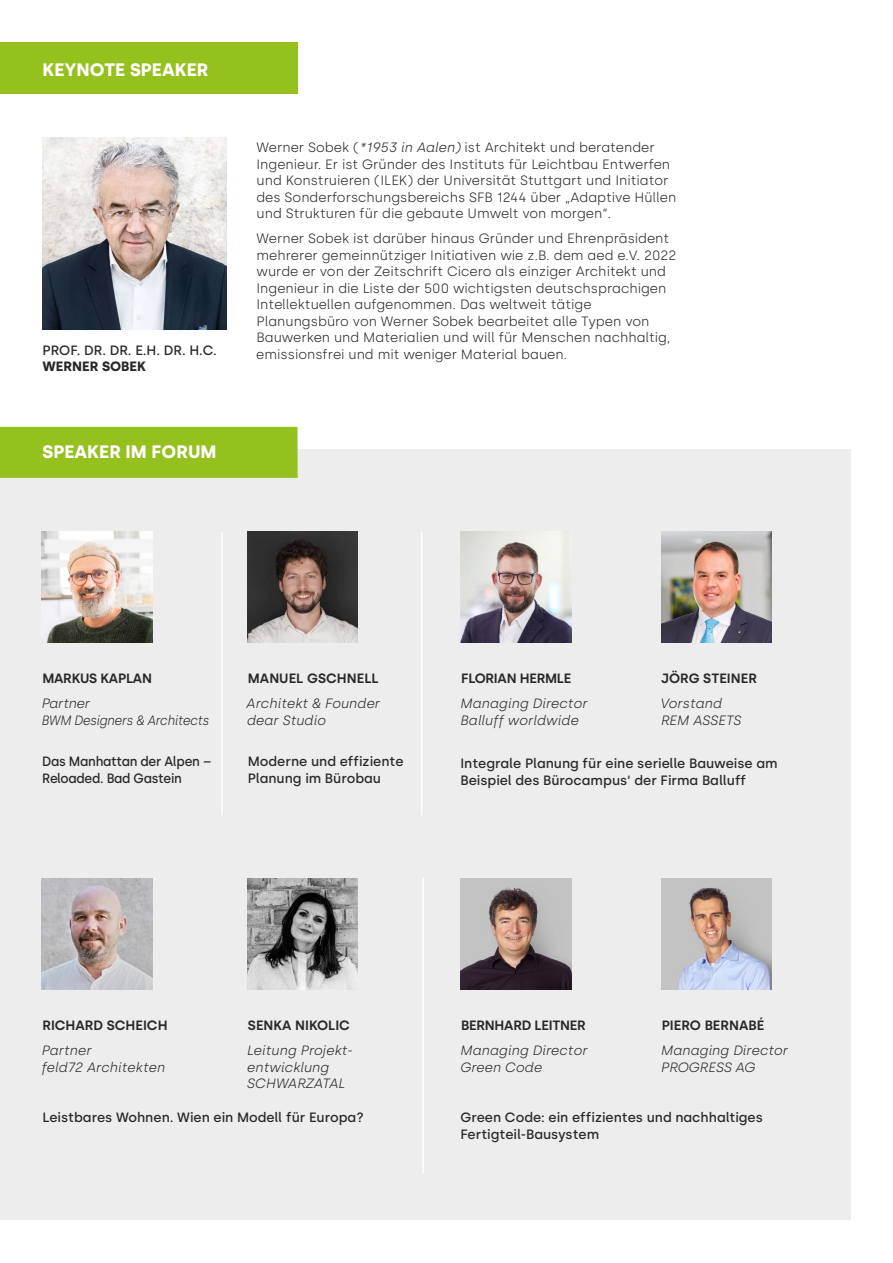
<style>
.page{position:relative;width:893px;height:1263px;background:#fff}
.page>*{position:absolute;margin:0;border:0;box-sizing:border-box;transform-origin:0 0}
.t1{font:700 18px "Silka";color:#fff}
.t2{font:300 13.5px/16.5px "Silka";color:#282827}
.t3{font:500 13.5px/16.5px "Silka";color:#282827}
.t4{font:italic 300 13.5px/16.5px "Silka";color:#282827}
.t5{font:600 13.5px "Silka";color:#282827}
.t6{font:600 13.5px "Silka";letter-spacing:-.02em;color:#282827}
.t7{font:500 13.5px/16.5px "Silka";letter-spacing:-.02em;color:#282827;scale:.95 1}
.t8{font:italic 300 13.5px/16.5px "Silka";letter-spacing:-.025em;color:#282827}
.t9{font:700 13.5px "Silka";color:#282827}
.s1{font-style:italic}
</style>
<div class="page">
<div style="left:0;top:449px;width:850px;height:771px;background:#ededed"></div>
<img style="left:43px;top:137px;width:183px;height:192px">
<img style="left:247px;top:532px;width:111px;height:110px">
<img style="left:247px;top:879px;width:111px;height:110px">
<img style="left:661px;top:532px;width:111px;height:110px">
<img style="left:661px;top:879px;width:111px;height:110px">
<img style="left:42px;top:532px;width:110px;height:110px">
<img style="left:42px;top:879px;width:110px;height:110px">
<img style="left:460px;top:532px;width:111px;height:110px">
<img style="left:460px;top:879px;width:111px;height:110px">
<hr style="left:421px;top:532px;width:1px;height:283px;background:#fff">
<hr style="left:422px;top:878px;width:2px;height:296px;background:#fff">
<hr style="left:221px;top:532px;width:2px;height:283px;background:#fff">
<div style="left:0;top:43px;width:298px;height:51px;background:#95c11f"></div>
<div style="left:0;top:427px;width:298px;height:51px;background:#95c11f"></div>
<h1 class="t1" style="left:43px;top:59px;width:167px">KEYNOTE SPEAKER</h1>
<p class="t3" style="left:43px;top:342px;width:176px">PROF. DR. DR. E.H. DR. H.C.</p>
<p class="t9" style="left:43px;top:358px;width:105px">WERNER SOBEK</p>
<h1 class="t1" style="left:43px;top:441px;width:175px">SPEAKER IM FORUM</h1>
<p class="t2" style="left:256px;top:139px;width:421px">Werner Sobek (<span class="s1">*1953 in Aalen)</span> ist Architekt und beratender Ingenieur. Er ist Gründer des Instituts für Leichtbau Entwerfen und Konstruieren (ILEK) der Universität Stuttgart und Initiator des Sonderforschungsbereichs SFB 1244 über „Adaptive Hüllen und Strukturen für die gebaute Umwelt von morgen“.</p>
<p class="t2" style="left:256px;top:230px;width:421px">Werner Sobek ist darüber hinaus Gründer und Ehrenpräsident mehrerer gemeinnütziger Initiativen wie z.B. dem aed e.V. 2022 wurde er von der Zeitschrift Cicero als einziger Architekt und Ingenieur in die Liste der 500 wichtigsten deutschsprachigen Intellektuellen aufgenommen. Das weltweit tätige Planungsbüro von Werner Sobek bearbeitet alle Typen von Bauwerken und Materialien und will für Menschen nachhaltig, emissionsfrei und mit weniger Material bauen.</p>
<p class="t6" style="left:42px;top:670px;width:111px">MARKUS KAPLAN</p>
<p class="t8" style="left:41px;top:695px;width:169px">Partner<br>BWM Designers &amp; Architects</p>
<p class="t7" style="left:42px;top:753px;width:180px">Das Manhattan der Alpen –<br>Reloaded. Bad Gastein</p>
<p class="t5" style="left:248px;top:670px;width:132px">MANUEL GSCHNELL</p>
<p class="t4" style="left:246px;top:695px;width:135px">Architekt &amp; Founder dear Studio</p>
<p class="t3" style="left:248px;top:753px;width:157px">Moderne und effiziente<br>Planung im Bürobau</p>
<p class="t6" style="left:461px;top:670px;width:112px">FLORIAN HERMLE</p>
<p class="t4" style="left:460px;top:695px;width:129px">Managing Director<br>Balluff worldwide</p>
<p class="t5" style="left:661px;top:670px;width:97px">JÖRG STEINER</p>
<p class="t4" style="left:660px;top:695px;width:83px">Vorstand<br>REM ASSETS</p>
<p class="t3" style="left:460px;top:755px;width:319px">Integrale Planung für eine serielle Bauweise am<br>Beispiel des Bürocampus‘ der Firma Balluff</p>
<p class="t5" style="left:42px;top:1017px;width:127px">RICHARD SCHEICH</p>
<p class="t4" style="left:41px;top:1042px;width:125px">Partner<br>feld72 Architekten</p>
<p class="t5" style="left:248px;top:1017px;width:104px">SENKA NIKOLIC</p>
<p class="t4" style="left:247px;top:1042px;width:107px">Leitung Projekt&shy;entwicklung<br>SCHWARZATAL</p>
<p class="t6" style="left:461px;top:1017px;width:126px">BERNHARD LEITNER</p>
<p class="t4" style="left:460px;top:1042px;width:129px">Managing Director<br>Green Code</p>
<p class="t5" style="left:662px;top:1017px;width:104px">PIERO BERNABÉ</p>
<p class="t4" style="left:660px;top:1042px;width:129px">Managing Director<br>PROGRESS AG</p>
<p class="t3" style="left:42px;top:1109px;width:323px">Leistbares Wohnen. Wien ein Modell für Europa?</p>
<p class="t3" style="left:460px;top:1109px;width:304px">Green Code: ein effizientes und nachhaltiges<br>Fertigteil-Bausystem</p>
</div>
